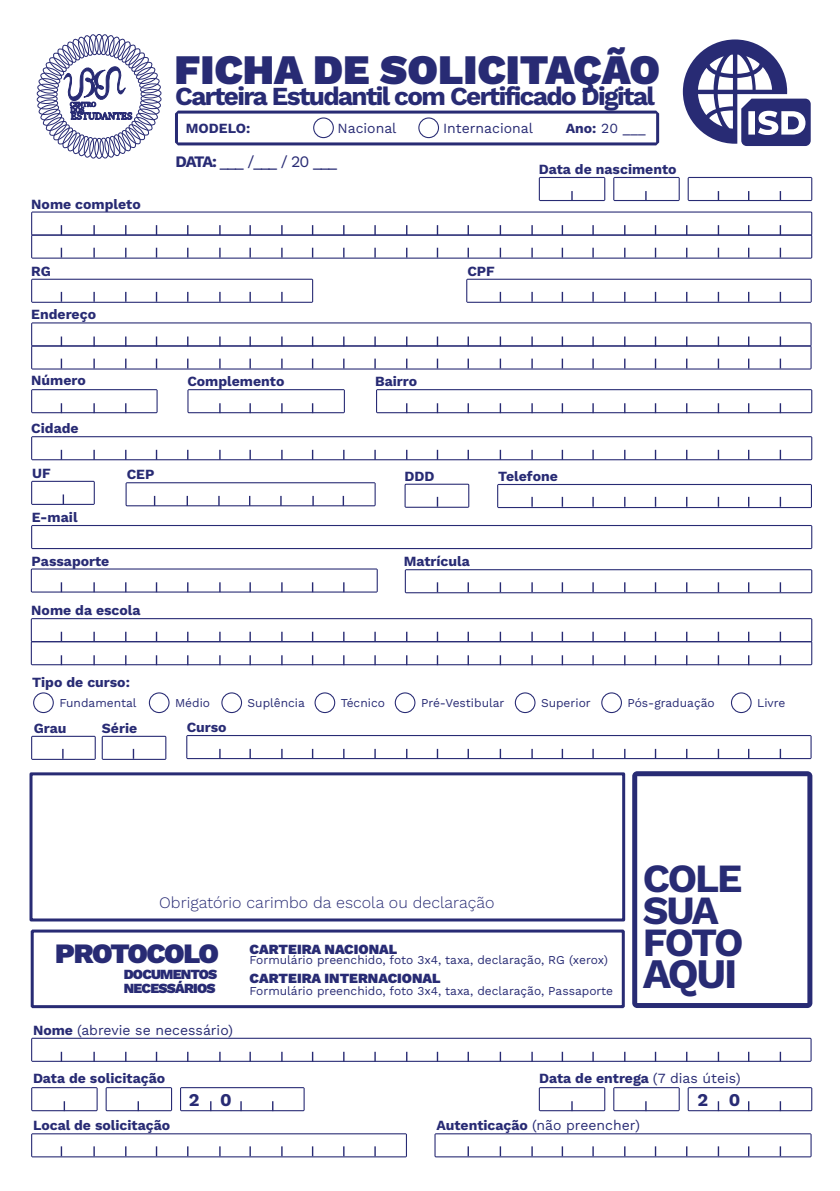
<style>
.page{position:relative;width:840px;height:1191px;background:#fff}
.page>*{position:absolute;margin:0;border:0;box-sizing:border-box;transform-origin:0 0}
.t1{font:900 42px "Work Sans";color:#282b74}
.t2{font:700 42px "Work Sans";color:#282b74}
.t3{font:700 40px/32px "Work Sans";letter-spacing:-.055em;color:#282b74}
.t4{font:900 28px "Work Sans";letter-spacing:-.055em;color:#282b74}
.t5{font:700 26px "Work Sans";letter-spacing:-.06em;color:#282b74}
.t6{font:700 18px "Work Sans";color:#282b74}
.t7{font:300 16px "Work Sans";color:#282b74}
.t8{font:16px "Work Sans";color:#282b74}
.t9{font:700 14px "Work Sans";color:#282b74}
.t10{font:14px "Work Sans";color:#282b74}
.t11{font:900 14px "Work Sans";color:#282b74}
.t12{font:900 14px/14px "Work Sans";letter-spacing:-.055em;color:#282b74}
.t13{font:12px "Work Sans";color:#282b74}
.s1{font-weight:700}
.s2{font-weight:400}
</style>
<div class="page">
<svg style="left:37px;top:34px;width:124px;height:125px"></svg>
<svg style="left:539px;top:177px;width:66px;height:24px"></svg>
<svg style="left:613px;top:177px;width:66px;height:24px"></svg>
<svg style="left:687px;top:177px;width:125px;height:24px"></svg>
<svg style="left:539px;top:1087px;width:66px;height:24px"></svg>
<svg style="left:613px;top:1087px;width:66px;height:24px"></svg>
<svg style="left:687px;top:1087px;width:125px;height:24px"></svg>
<svg style="left:31px;top:1087px;width:67px;height:24px"></svg>
<svg style="left:106px;top:1087px;width:66px;height:24px"></svg>
<svg style="left:180px;top:1087px;width:124px;height:24px"></svg>
<svg style="left:31px;top:322px;width:780px;height:48px"></svg>
<svg style="left:31px;top:211px;width:781px;height:48px"></svg>
<svg style="left:31px;top:279px;width:282px;height:24px"></svg>
<svg style="left:466px;top:279px;width:345px;height:24px"></svg>
<svg style="left:31px;top:389px;width:127px;height:24px"></svg>
<svg style="left:187px;top:389px;width:158px;height:24px"></svg>
<svg style="left:376px;top:389px;width:436px;height:24px"></svg>
<svg style="left:175px;top:111px;width:484px;height:34px"></svg>
<svg style="left:31px;top:618px;width:781px;height:47px"></svg>
<svg style="left:31px;top:568px;width:347px;height:25px"></svg>
<svg style="left:405px;top:569px;width:407px;height:24px"></svg>
<svg style="left:125px;top:482px;width:250px;height:24px"></svg>
<svg style="left:31px;top:436px;width:781px;height:24px"></svg>
<svg style="left:31px;top:481px;width:64px;height:24px"></svg>
<svg style="left:404px;top:484px;width:65px;height:24px"></svg>
<svg style="left:497px;top:484px;width:315px;height:24px"></svg>
<svg style="left:31px;top:525px;width:781px;height:24px"></svg>
<svg style="left:186px;top:735px;width:625px;height:24px"></svg>
<div style="left:31px;top:929px;width:593px;height:79px;border:3px solid #282b74"></div>
<div style="left:33px;top:692px;width:21px;height:21px;background:#fff;border:1px solid #282b74;border-radius:50%"></div>
<div style="left:149px;top:692px;width:20px;height:21px;background:#fff;border:1px solid #282b74;border-radius:50%"></div>
<div style="left:221px;top:692px;width:21px;height:21px;background:#fff;border:1px solid #282b74;border-radius:50%"></div>
<div style="left:314px;top:692px;width:21px;height:21px;background:#fff;border:1px solid #282b74;border-radius:50%"></div>
<div style="left:395px;top:692px;width:20px;height:21px;background:#fff;border:1px solid #282b74;border-radius:50%"></div>
<div style="left:515px;top:692px;width:20px;height:21px;background:#fff;border:1px solid #282b74;border-radius:50%"></div>
<div style="left:601px;top:692px;width:21px;height:21px;background:#fff;border:1px solid #282b74;border-radius:50%"></div>
<div style="left:731px;top:692px;width:20px;height:21px;background:#fff;border:1px solid #282b74;border-radius:50%"></div>
<svg style="left:31px;top:736px;width:65px;height:24px"></svg>
<svg style="left:102px;top:736px;width:64px;height:24px"></svg>
<svg style="left:632px;top:771px;width:180px;height:237px"></svg>
<svg style="left:31px;top:1038px;width:780px;height:24px"></svg>
<svg style="left:31px;top:1133px;width:376px;height:24px"></svg>
<svg style="left:434px;top:1133px;width:377px;height:24px"></svg>
<div style="left:29px;top:772px;width:596px;height:149px;border:3px solid #282b74"></div>
<svg style="left:682px;top:39px;width:128px;height:107px"></svg>
<h1 class="t1" style="left:174px;top:45px;width:487px">FICHA DE SOLICITAÇÃO</h1>
<h3 class="t5" style="left:175px;top:81px;width:481px">Carteira Estudantil com Certificado Digital</h3>
<p class="t9" style="left:186px;top:120px;width:66px">MODELO:</p>
<p class="t10" style="left:337px;top:120px;width:60px">Nacional</p>
<p class="t10" style="left:443px;top:120px;width:91px">Internacional</p>
<p class="t10" style="left:565px;top:120px;width:81px"><span class="s1">Ano:</span> 20 ___</p>
<p class="t9" style="left:31px;top:196px;width:111px">Nome completo</p>
<p class="t8" style="left:175px;top:152px;width:163px"><span class="s1">DATA:</span> ___ /___ / 20 ___</p>
<p class="t9" style="left:31px;top:263px;width:21px">RG</p>
<p class="t9" style="left:467px;top:263px;width:29px">CPF</p>
<p class="t9" style="left:31px;top:306px;width:66px">Endereço</p>
<p class="t9" style="left:31px;top:372px;width:56px">Número</p>
<p class="t9" style="left:187px;top:373px;width:98px">Complemento</p>
<p class="t9" style="left:375px;top:373px;width:44px">Bairro</p>
<p class="t9" style="left:539px;top:161px;width:139px">Data de nascimento</p>
<p class="t9" style="left:31px;top:420px;width:49px">Cidade</p>
<p class="t9" style="left:32px;top:465px;width:20px">UF</p>
<p class="t9" style="left:498px;top:468px;width:61px">Telefone</p>
<p class="t9" style="left:32px;top:509px;width:47px">E-mail</p>
<p class="t9" style="left:127px;top:466px;width:29px">CEP</p>
<p class="t9" style="left:404px;top:468px;width:32px">DDD</p>
<p class="t9" style="left:32px;top:553px;width:79px">Passaporte</p>
<p class="t9" style="left:404px;top:553px;width:68px">Matrícula</p>
<p class="t9" style="left:31px;top:602px;width:111px">Nome da escola</p>
<p class="t9" style="left:32px;top:674px;width:99px">Tipo de curso:</p>
<p class="t13" style="left:59px;top:696px;width:79px">Fundamental</p>
<p class="t9" style="left:34px;top:720px;width:34px">Grau</p>
<p class="t9" style="left:102px;top:720px;width:37px">Série</p>
<p class="t13" style="left:175px;top:696px;width:36px">Médio</p>
<p class="t9" style="left:187px;top:719px;width:41px">Curso</p>
<p class="t13" style="left:247px;top:696px;width:59px">Suplência</p>
<p class="t13" style="left:341px;top:696px;width:46px">Técnico</p>
<p class="t13" style="left:421px;top:696px;width:85px">Pré-Vestibular</p>
<p class="t13" style="left:541px;top:696px;width:51px">Superior</p>
<p class="t13" style="left:627px;top:696px;width:89px">Pós-graduação</p>
<p class="t13" style="left:757px;top:696px;width:30px">Livre</p>
<p class="t7" style="left:159px;top:893px;width:337px">Obrigatório carimbo da escola ou declaração</p>
<h3 class="t4" style="left:55px;top:937px;width:165px">PROTOCOLO</h3>
<p class="t12" style="left:124px;top:967px;width:95px">DOCUMENTOS<br>NECESSÁRIOS</p>
<p class="t10" style="left:33px;top:1021px;width:201px"><span class="s1">Nome</span> (abrevie se necessário)</p>
<p class="t11" style="left:249px;top:941px;width:149px">CARTEIRA NACIONAL</p>
<p class="t13" style="left:249px;top:953px;width:360px">Formulário preenchido, foto 3x4, taxa, declaração, RG (xerox)</p>
<p class="t13" style="left:249px;top:983px;width:365px">Formulário preenchido, foto 3x4, taxa, declaração, Passaporte</p>
<p class="t11" style="left:249px;top:970px;width:192px">CARTEIRA INTERNACIONAL</p>
<h2 class="t3" style="left:642px;top:862px;width:102px">COLE<br>SUA<br>FOTO</h2>
<h1 class="t2" style="left:642px;top:949px;width:96px">AQUI</h1>
<p class="t9" style="left:33px;top:1069px;width:134px">Data de solicitação</p>
<p class="t9" style="left:539px;top:1069px;width:203px">Data de entrega <span class="s2">(7 dias úteis)</span></p>
<p class="t6" style="left:189px;top:1089px;width:44px">2 0</p>
<p class="t6" style="left:697px;top:1089px;width:44px">2 0</p>
<p class="t9" style="left:33px;top:1117px;width:139px">Local de solicitação</p>
<p class="t10" style="left:436px;top:1117px;width:205px"><span class="s1">Autenticação</span> (não preencher)</p>
</div>
